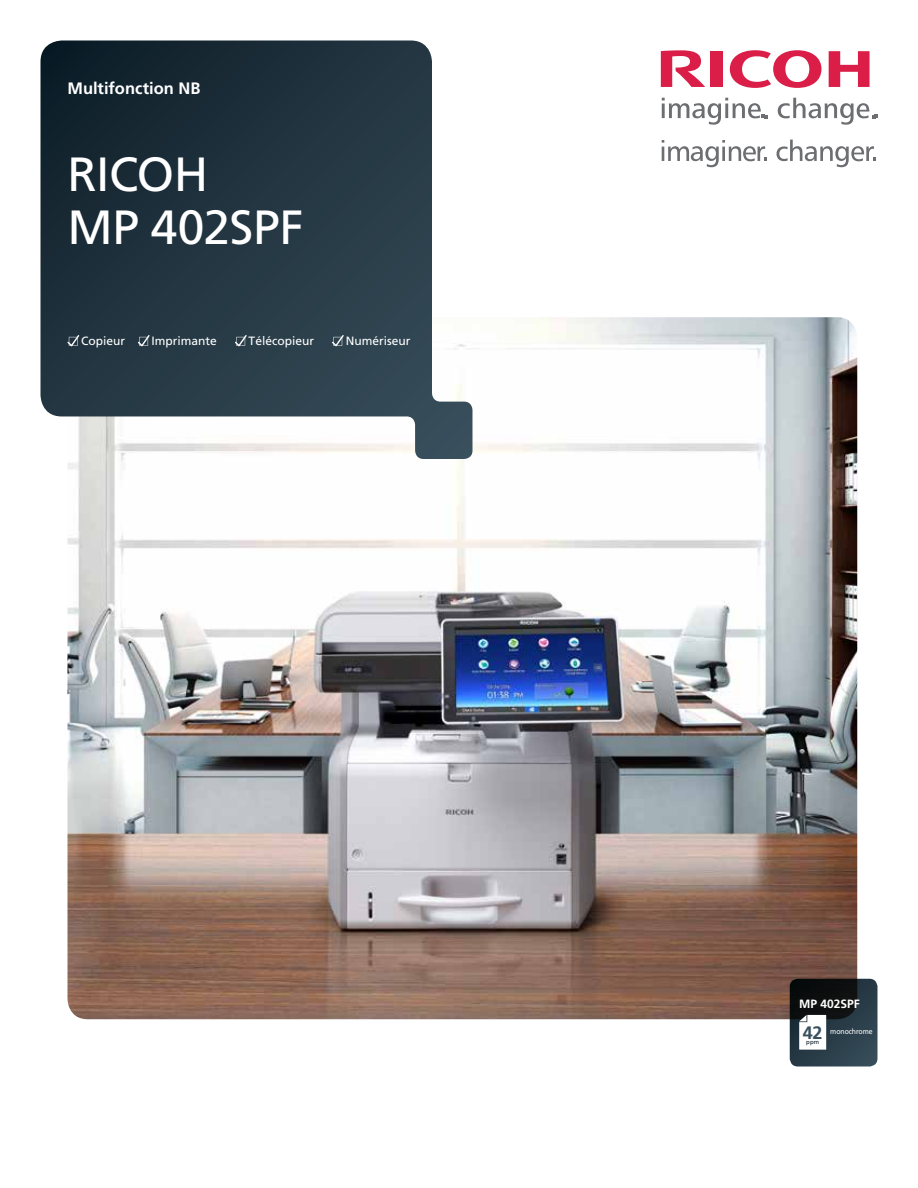
<style>
.page{position:relative;width:918px;height:1188px;background:#fff}
.page>*{position:absolute;margin:0;border:0;box-sizing:border-box;transform-origin:0 0}
.t1{font:48px/52.5px "Frutiger LT Std";letter-spacing:-.01em;color:#fff}
.t2{font:700 18px "Frutiger LT Std";color:#3a505e}
.t3{font:700 16.5px "Frutiger LT Std";color:#fff}
.t4{font:12px "Frutiger LT Std";color:#fff}
.t5{font:700 12px "Frutiger LT Std";color:#fff}
.t6{font:7.5px "Frutiger LT Std";letter-spacing:-.005em;color:#fff;scale:.92 1}
.t7{font:6px "Frutiger LT Std";color:#041722}
</style>
<div class="page">
<img style="left:68px;top:317px;width:789px;height:702px">
<svg style="left:40px;top:40px;width:432px;height:419px;background:#475760"></svg>
<svg style="left:790px;top:979px;width:88px;height:87px;background:#202d35"></svg>
<svg style="left:799px;top:1015px;width:27px;height:35px"></svg>
<svg style="left:68px;top:335px;width:11px;height:11px"></svg>
<svg style="left:138px;top:335px;width:12px;height:11px"></svg>
<svg style="left:235px;top:335px;width:12px;height:11px"></svg>
<svg style="left:332px;top:335px;width:12px;height:11px"></svg>
<svg style="left:730px;top:50px;width:91px;height:38px"></svg>
<svg style="left:829px;top:51px;width:41px;height:36px"></svg>
<div style="left:711px;top:51px;width:12px;height:36px;background:#da1e48"></div>
<svg style="left:661px;top:50px;width:44px;height:37px"></svg>
<svg style="left:662px;top:98px;width:105px;height:27px"></svg>
<svg style="left:778px;top:98px;width:100px;height:27px"></svg>
<svg style="left:662px;top:140px;width:105px;height:27px"></svg>
<svg style="left:777px;top:140px;width:99px;height:27px"></svg>
<h3 class="t3" style="left:68px;top:78px;width:135px">Multifonction NB</h3>
<h1 class="t1" style="left:68px;top:149px;width:237px">RICOH<br>MP 402SPF</h1>
<p class="t4" style="left:81px;top:334px;width:46px">Copieur</p>
<p class="t4" style="left:152px;top:334px;width:67px">Imprimante</p>
<p class="t4" style="left:249px;top:334px;width:67px">Télécopieur</p>
<p class="t4" style="left:346px;top:334px;width:66px">Numériseur</p>
<p class="t5" style="left:799px;top:997px;width:62px">MP 402SPF</p>
<h2 class="t2" style="left:803px;top:1022px;width:21px">42</h2>
<p class="t6" style="left:830px;top:1027px;width:48px">monochrome</p>
<p class="t7" style="left:806px;top:1039px;width:14px">ppm</p>
</div>
